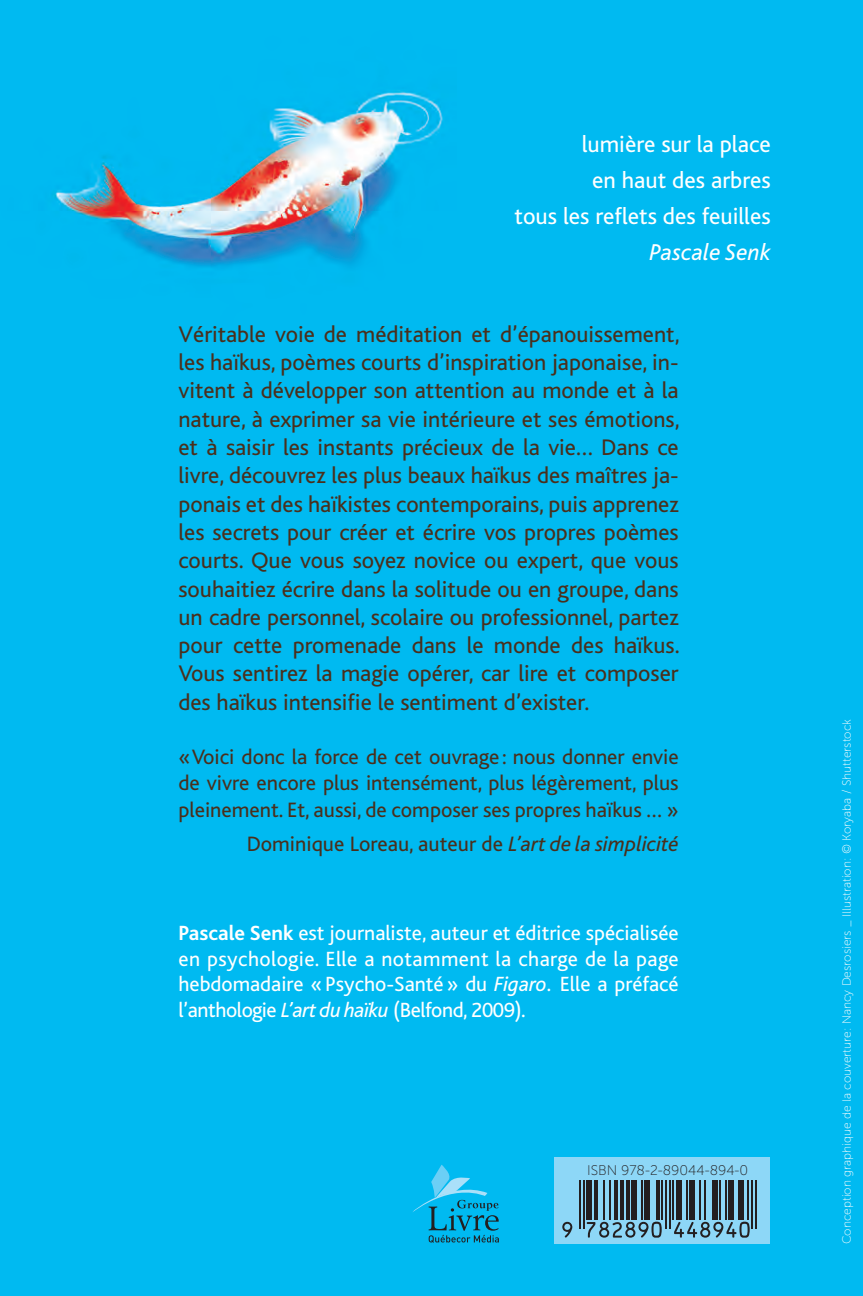
<style>
.page{position:relative;width:863px;height:1296px;background:#00baf1}
.page>*{position:absolute;margin:0;border:0;box-sizing:border-box;transform-origin:0 0}
.t1{font:24px/36px "Bliss";color:#fff;text-align:right}
.t2{font:italic 24px "Bliss";color:#fff}
.t3{font:23.6px/28.4px "Bliss";color:#4a2f1c;text-align:justify}
.t4{font:21.8px/26.2px "Bliss";color:#4a2f1c;text-align:justify}
.t5{font:21.6px/25.8px "Bliss";letter-spacing:-.005em;color:#fff;text-align:justify}
.t6{font:14px "Museo Sans 100";color:#231f20}
.t7{font:12px "Museo Sans 100";color:#fff}
.s1{font-style:italic}
.s2{font-weight:700}
</style>
<div class="page">
<div style="left:554px;top:1157px;width:215px;height:86px;background:#8dd7f7"></div>
<svg style="left:562px;top:1222px;width:10px;height:16px"></svg>
<hr style="left:579px;top:1181px;width:1px;height:48px;background:#231f20">
<hr style="left:582px;top:1181px;width:2px;height:48px;background:#231f20">
<div style="left:586px;top:1181px;width:6px;height:38px;background:#231f20"></div>
<svg style="left:594px;top:1181px;width:3px;height:38px"></svg>
<hr style="left:603px;top:1181px;width:2px;height:38px;background:#231f20">
<hr style="left:609px;top:1181px;width:1px;height:38px;background:#231f20">
<hr style="left:614px;top:1181px;width:4px;height:38px;background:#231f20">
<hr style="left:620px;top:1181px;width:4px;height:38px;background:#231f20">
<svg style="left:626px;top:1181px;width:3px;height:38px"></svg>
<div style="left:631px;top:1181px;width:6px;height:38px;background:#231f20"></div>
<hr style="left:640px;top:1181px;width:2px;height:38px;background:#231f20">
<div style="left:644px;top:1181px;width:6px;height:38px;background:#231f20"></div>
<svg style="left:586px;top:1222px;width:75px;height:16px"></svg>
<svg style="left:656px;top:1181px;width:3px;height:38px"></svg>
<hr style="left:661px;top:1181px;width:2px;height:38px;background:#231f20">
<hr style="left:665px;top:1181px;width:2px;height:48px;background:#231f20">
<hr style="left:668px;top:1181px;width:2px;height:48px;background:#231f20">
<hr style="left:672px;top:1181px;width:2px;height:38px;background:#231f20">
<div style="left:676px;top:1181px;width:6px;height:38px;background:#231f20"></div>
<hr style="left:685px;top:1181px;width:2px;height:38px;background:#231f20">
<div style="left:689px;top:1181px;width:6px;height:38px;background:#231f20"></div>
<hr style="left:698px;top:1181px;width:2px;height:38px;background:#231f20">
<hr style="left:704px;top:1181px;width:2px;height:38px;background:#231f20">
<div style="left:711px;top:1181px;width:6px;height:38px;background:#231f20"></div>
<hr style="left:719px;top:1181px;width:2px;height:38px;background:#231f20">
<hr style="left:725px;top:1181px;width:1px;height:38px;background:#231f20">
<div style="left:728px;top:1181px;width:6px;height:38px;background:#231f20"></div>
<svg style="left:674px;top:1222px;width:75px;height:16px"></svg>
<div style="left:738px;top:1181px;width:5px;height:38px;background:#231f20"></div>
<hr style="left:747px;top:1181px;width:2px;height:38px;background:#231f20">
<hr style="left:751px;top:1181px;width:2px;height:48px;background:#231f20">
<hr style="left:754px;top:1181px;width:2px;height:48px;background:#231f20">
<svg style="left:412px;top:1165px;width:87px;height:78px;background:#11aede"></svg>
<p class="t1" style="left:514px;top:127px;width:258px">lumière sur la place<br>en haut des arbres<br>tous les reflets des feuilles</p>
<p class="t2" style="left:649px;top:240px;width:122px">Pascale Senk</p>
<p class="t3" style="left:178px;top:320px;width:502px">Véritable voie de méditation et d’épanouissement, les haïkus, poèmes courts d’inspiration japonaise, in&shy;vitent à développer son attention au monde et à la nature, à exprimer sa vie intérieure et ses émotions, et à saisir les instants précieux de la vie… Dans ce livre, découvrez les plus beaux haïkus des maîtres ja&shy;ponais et des haïkistes contemporains, puis apprenez les secrets pour créer et écrire vos propres poèmes courts. Que vous soyez novice ou expert, que vous souhaitiez écrire dans la solitude ou en groupe, dans un cadre personnel, scolaire ou professionnel, partez pour cette promenade dans le monde des haïkus.<br>Vous sentirez la magie opérer, car lire et composer des haïkus intensifie le sentiment d’exister.</p>
<p class="t4" style="left:178px;top:744px;width:502px">«Voici donc la force de cet ouvrage : nous donner envie de vivre encore plus intensément, plus légèrement, plus pleinement. Et, aussi, de composer ses propres haïkus … »</p>
<p class="t4" style="left:247px;top:831px;width:433px">Dominique Loreau, auteur de <span class="s1">L’art de la simplicité</span></p>
<p class="t5" style="left:178px;top:920px;width:502px"><span class="s2">Pascale Senk</span> est journaliste, auteur et éditrice spécialisée en psychologie. Elle a notamment la charge de la page hebdomadaire «Psycho-Santé» du <span class="s1">Figaro.</span> Elle a préfacé l’anthologie <span class="s1">L’art du haïku</span> (Belfond, 2009).</p>
<p class="t6" style="left:587px;top:1163px;width:163px">ISBN 978-2-89044-894-0</p>
<p class="t7" style="left:840px;top:1244px;width:527px;rotate:-90deg">Conception graphique de la couverture : Nancy Desrosiers _ Illustration : © Koryaba / Shutterstock</p>
</div>
